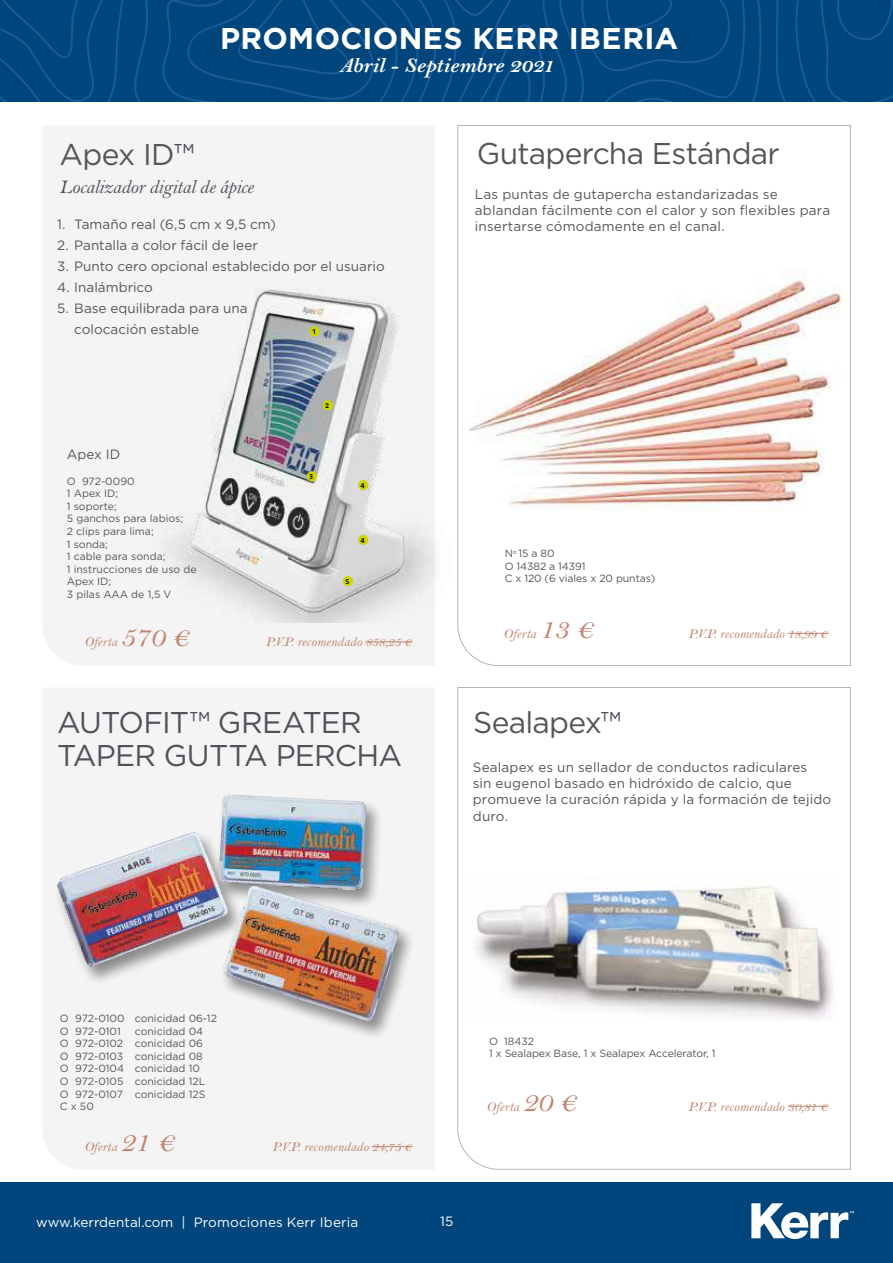
<style>
.page{position:relative;width:893px;height:1263px;background:#fff}
.page>*{position:absolute;margin:0;border:0;box-sizing:border-box;transform-origin:0 0}
.t1{font:30px "Gotham";letter-spacing:-.025em;color:#575656}
.t2{font:30px/33px "Gotham";letter-spacing:-.025em;color:#50525a}
.t3{font:700 30px "Gotham";letter-spacing:.01em;color:#fff}
.t4{font:italic 30px "Bell MT Std";color:#c3846e}
.t5{font:italic 700 21px "Bell MT Std";letter-spacing:-.01em;color:#fff}
.t6{font:italic 19.5px "Bell MT Std";letter-spacing:-.02em;color:#50525a}
.t7{font:13.5px/16.2px "Gotham";letter-spacing:.005em;color:#575656}
.t8{font:italic 13.5px "Bell MT Std";color:#c3846e}
.t9{font:13.5px "Gotham";letter-spacing:.005em;color:#fff}
.t10{font:10.5px/12.6px "Gotham";color:#575656}
.t11{font:500 7.2px "Pluto Sans Cond";color:#000}
.s1{color:#50525a}
</style>
<div class="page">
<svg style="left:457px;top:125px;width:394px;height:541px"></svg>
<svg style="left:457px;top:687px;width:394px;height:482px"></svg>
<div style="left:43px;top:688px;width:392px;height:481px;background:#f4f4f4"></div>
<div style="left:43px;top:126px;width:392px;height:539px;background:#f4f4f4"></div>
<hr style="left:365px;top:641px;width:47px;height:1px;background:#c3846e">
<hr style="left:372px;top:1146px;width:40px;height:1px;background:#c3846e">
<div style="left:53px;top:793px;width:363px;height:248px;background:#000;opacity:.43"></div>
<img style="left:56px;top:795px;width:332px;height:226px">
<img style="left:127px;top:262px;width:364px;height:361px">
<div style="left:309px;top:326px;width:11px;height:10px;background:#ccd500;border-radius:50%"></div>
<div style="left:323px;top:400px;width:10px;height:10px;background:#ccd500;border-radius:50%"></div>
<div style="left:307px;top:471px;width:10px;height:10px;background:#ccd500;border-radius:50%"></div>
<div style="left:358px;top:480px;width:10px;height:10px;background:#ccd500;border-radius:50%"></div>
<div style="left:358px;top:535px;width:10px;height:10px;background:#ccd500;border-radius:50%"></div>
<div style="left:343px;top:576px;width:10px;height:10px;background:#ccd500;border-radius:50%"></div>
<hr style="left:788px;top:1106px;width:40px;height:1px;background:#c3846e">
<hr style="left:788px;top:633px;width:40px;height:1px;background:#c3846e">
<div style="left:0;top:1183px;width:893px;height:80px;background:#00467c"></div>
<svg style="left:751px;top:1203px;width:103px;height:36px"></svg>
<svg style="left:0;top:0;width:893px;height:101px;background:#02477e"></svg>
<img style="left:465px;top:879px;width:374px;height:141px">
<img style="left:461px;top:269px;width:382px;height:252px">
<h1 class="t3" style="left:220px;top:18px;width:459px">PROMOCIONES KERR IBERIA</h1>
<h2 class="t5" style="left:339px;top:53px;width:216px">Abril - Septiembre 2021</h2>
<h1 class="t1" style="left:60px;top:135px;width:136px">Apex ID<span class="s1">™</span></h1>
<h3 class="t6" style="left:60px;top:176px;width:196px">Localizador digital de ápice</h3>
<p class="t7" style="left:57px;top:216px;width:220px">1. Tamaño real (6,5 cm x 9,5 cm)</p>
<p class="t7" style="left:57px;top:237px;width:202px">2. Pantalla a color fácil de leer</p>
<p class="t7" style="left:57px;top:258px;width:329px">3. Punto cero opcional establecido por el usuario</p>
<p class="t7" style="left:57px;top:279px;width:97px">4. Inalámbrico</p>
<p class="t7" style="left:74px;top:298px;width:175px;line-height:21px;text-indent:-17px">5. Base equilibrada para una colocación estable</p>
<p class="t11" style="left:312px;top:328px;width:5px">1</p>
<p class="t7" style="left:67px;top:446px;width:55px">Apex ID</p>
<p class="t10" style="left:67px;top:474px;width:131px">O 972-0090<br>1 Apex ID;<br>1 soporte;<br>5 ganchos para labios;<br>2 clips para lima;<br>1 sonda;<br>1 cable para sonda;<br>1 instrucciones de uso de<br>Apex ID;<br>3 pilas AAA de 1,5 V</p>
<p class="t11" style="left:325px;top:401px;width:6px">2</p>
<p class="t11" style="left:309px;top:472px;width:5px">3</p>
<p class="t11" style="left:360px;top:481px;width:6px">4</p>
<p class="t11" style="left:360px;top:536px;width:6px">4</p>
<p class="t11" style="left:345px;top:577px;width:5px">5</p>
<p class="t8" style="left:84px;top:634px;width:34px">Oferta</p>
<h1 class="t4" style="left:121px;top:620px;width:71px">570 €</h1>
<p class="t8" style="left:266px;top:634px;width:148px">P.V.P. recomendado 858,25 €</p>
<h1 class="t2" style="left:57px;top:705px;width:347px">AUTOFIT™ GREATER<br>TAPER GUTTA PERCHA</h1>
<h1 class="t1" style="left:477px;top:134px;width:305px">Gutapercha Estándar</h1>
<p class="t7" style="left:475px;top:186px;width:357px">Las puntas de gutapercha estandarizadas se ablandan fácilmente con el calor y son flexibles para insertarse cómodamente en el canal.</p>
<p class="t10" style="left:505px;top:547px;width:152px">N<sup>o</sup> 15 a 80<br>O 14382 a 14391<br>C x 120 (6 viales x 20 puntas)</p>
<p class="t8" style="left:504px;top:626px;width:34px">Oferta</p>
<h1 class="t4" style="left:540px;top:611px;width:56px">13 €</h1>
<p class="t8" style="left:688px;top:626px;width:142px">P.V.P. recomendado 18,99 €</p>
<h1 class="t1" style="left:473px;top:703px;width:150px">Sealapex<span class="s1">™</span></h1>
<p class="t7" style="left:473px;top:759px;width:360px">Sealapex es un sellador de conductos radiculares<br>sin eugenol basado en hidróxido de calcio, que promueve la curación rápida y la formación de tejido duro.</p>
<p class="t10" style="left:60px;top:1012px;width:159px">O 972-0100 conicidad 06-12<br>O 972-0101</p>
<p class="t10" style="left:60px;top:1024px;width:147px;text-indent:75px">conicidad 04<br>O 972-0102 conicidad 06<br>O 972-0103 conicidad 08<br>O 972-0104 conicidad 10<br>O 972-0105 conicidad 12L<br>O 972-0107 conicidad 12S<br>C x 50</p>
<p class="t8" style="left:84px;top:1139px;width:34px">Oferta</p>
<h1 class="t4" style="left:121px;top:1125px;width:56px">21 €</h1>
<p class="t8" style="left:272px;top:1139px;width:142px">P.V.P. recomendado 24,75 €</p>
<p class="t9" style="left:36px;top:1213px;width:323px">www.kerrdental.com | Promociones Kerr Iberia</p>
<p class="t9" style="left:440px;top:1213px;width:15px">15</p>
<p class="t10" style="left:489px;top:1034px;width:228px">O 18432<br>1 x Sealapex Base, 1 x Sealapex Accelerator, 1</p>
<p class="t8" style="left:487px;top:1099px;width:34px">Oferta</p>
<h1 class="t4" style="left:523px;top:1084px;width:56px">20 €</h1>
<p class="t8" style="left:688px;top:1099px;width:142px">P.V.P. recomendado 30,81 €</p>
</div>
